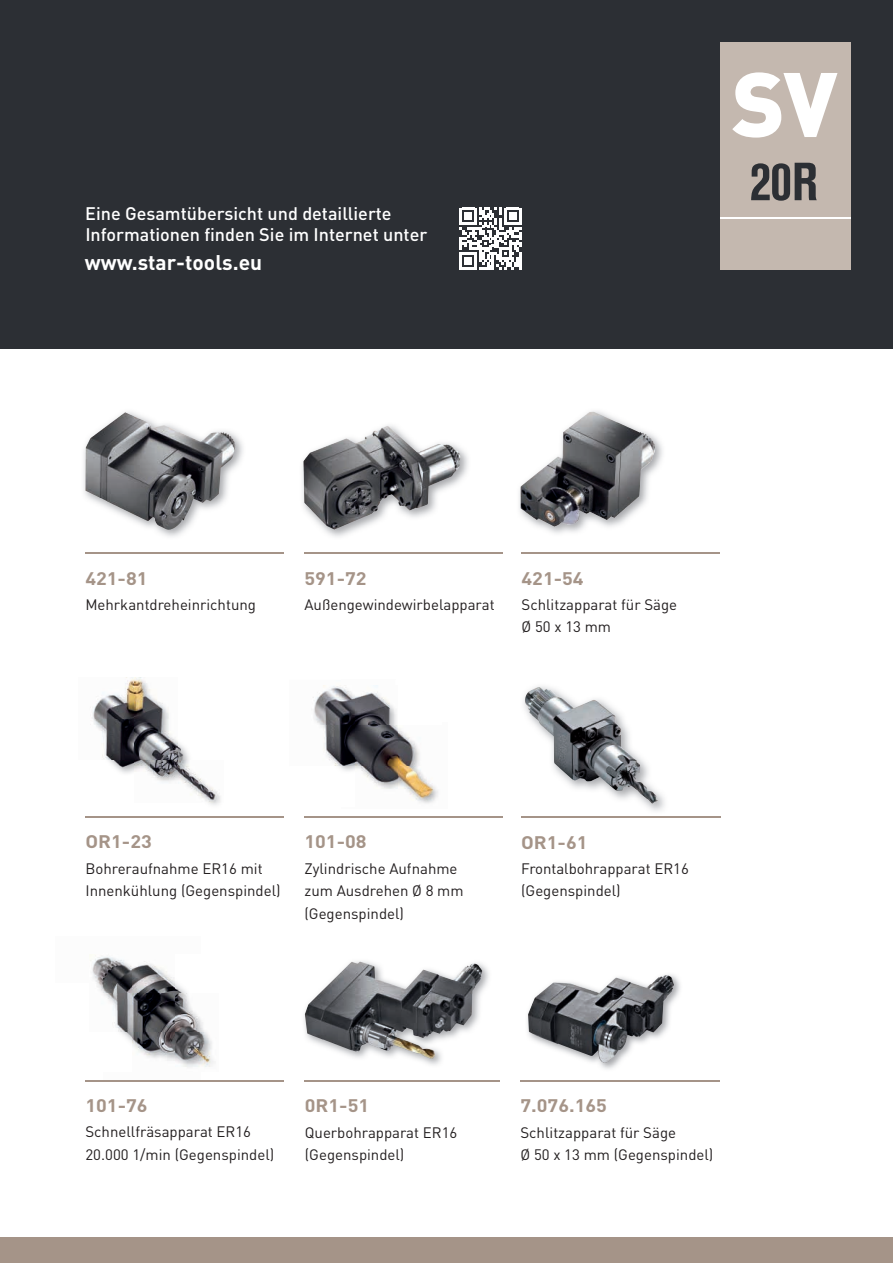
<style>
.page{position:relative;width:893px;height:1263px;background:#fff}
.page>*{position:absolute;margin:0;border:0;box-sizing:border-box;transform-origin:0 0}
.t1{font:900 90px "DIN";color:#fff}
.t2{font:52.5px "Ad Grotesk SB Dem Bol Con";color:#2c2f34}
.t3{font:700 21px "DIN";color:#fff}
.t4{font:500 18px/21px "DIN";color:#fff}
.t5{font:700 18px "DIN";color:#a59488;scale:1.1 1}
.t6{font:15px/22.5px "DIN";color:#231f20}
</style>
<div class="page">
<div style="left:0;top:1237px;width:893px;height:26px;background:#a59488"></div>
<div style="left:0;top:0;width:893px;height:349px;background:#2c2f34"></div>
<svg style="left:460px;top:208px;width:61px;height:61px"></svg>
<div style="left:720px;top:43px;width:130px;height:227px;background:#c4b8af"></div>
<hr style="left:720px;top:218px;width:130px;height:1px;background:#fff">
<img style="left:89px;top:954px;width:125px;height:113px">
<hr style="left:85px;top:1080px;width:199px;height:1px;background:#a59488">
<img style="left:519px;top:411px;width:144px;height:123px">
<img style="left:520px;top:412px;width:135px;height:115px">
<hr style="left:522px;top:552px;width:198px;height:2px;background:#a59488">
<hr style="left:85px;top:816px;width:199px;height:1px;background:#a59488">
<img style="left:92px;top:678px;width:129px;height:124px">
<hr style="left:304px;top:816px;width:199px;height:1px;background:#a59488">
<img style="left:313px;top:686px;width:125px;height:118px">
<img style="left:83px;top:435px;width:160px;height:102px">
<img style="left:85px;top:412px;width:150px;height:118px">
<hr style="left:85px;top:553px;width:199px;height:1px;background:#a59488">
<img style="left:302px;top:425px;width:166px;height:112px">
<img style="left:303px;top:426px;width:157px;height:103px">
<hr style="left:304px;top:553px;width:199px;height:1px;background:#a59488">
<hr style="left:305px;top:1080px;width:195px;height:1px;background:#a59488">
<img style="left:304px;top:961px;width:185px;height:104px">
<img style="left:305px;top:962px;width:167px;height:97px">
<hr style="left:520px;top:1080px;width:200px;height:1px;background:#a59488">
<img style="left:527px;top:974px;width:153px;height:95px">
<img style="left:528px;top:976px;width:135px;height:87px">
<hr style="left:521px;top:817px;width:199px;height:1px;background:#a59488">
<img style="left:524px;top:686px;width:141px;height:125px">
<img style="left:525px;top:687px;width:133px;height:117px">
<p class="t4" style="left:85px;top:202px;width:344px">Eine Gesamtübersicht und detaillierte<br>Informationen finden Sie im Internet unter</p>
<h3 class="t3" style="left:85px;top:249px;width:179px">www.star-tools.eu</h3>
<h1 class="t1" style="left:732px;top:44px;width:107px">SV</h1>
<h2 class="t2" style="left:749px;top:151px;width:72px">20R</h2>
<p class="t5" style="left:85px;top:566px;width:58px">421-81</p>
<p class="t6" style="left:85px;top:593px;width:172px">Mehrkantdreheinrichtung</p>
<p class="t5" style="left:304px;top:566px;width:58px">591-72</p>
<p class="t6" style="left:304px;top:593px;width:192px">Außengewindewirbelapparat</p>
<p class="t5" style="left:522px;top:566px;width:58px">421-54</p>
<p class="t6" style="left:522px;top:593px;width:157px">Schlitzapparat für Säge<br>Ø 50 x 13 mm</p>
<p class="t5" style="left:85px;top:830px;width:62px">OR1-23</p>
<p class="t6" style="left:85px;top:857px;width:197px">Bohreraufnahme ER16 mit<br>Innenkühlung (Gegenspindel)</p>
<p class="t5" style="left:304px;top:830px;width:58px">101-08</p>
<p class="t6" style="left:304px;top:857px;width:161px">Zylindrische Aufnahme zum Ausdrehen Ø 8 mm (Gegenspindel)</p>
<p class="t5" style="left:521px;top:830px;width:62px">OR1-61</p>
<p class="t6" style="left:521px;top:857px;width:169px">Frontalbohrapparat ER16 (Gegen spindel)</p>
<p class="t5" style="left:85px;top:1094px;width:58px">101-76</p>
<p class="t6" style="left:85px;top:1120px;width:190px">Schnellfräsapparat ER16<br>20.000 1/min (Gegenspindel)</p>
<p class="t5" style="left:305px;top:1094px;width:60px">0R1-51</p>
<p class="t6" style="left:305px;top:1121px;width:154px">Querbohrapparat ER16 (Gegen spindel)</p>
<p class="t5" style="left:520px;top:1094px;width:80px">7.076.165</p>
<p class="t6" style="left:520px;top:1120px;width:194px">Schlitzapparat für Säge<br>Ø 50 x 13 mm (Gegen spindel)</p>
</div>
